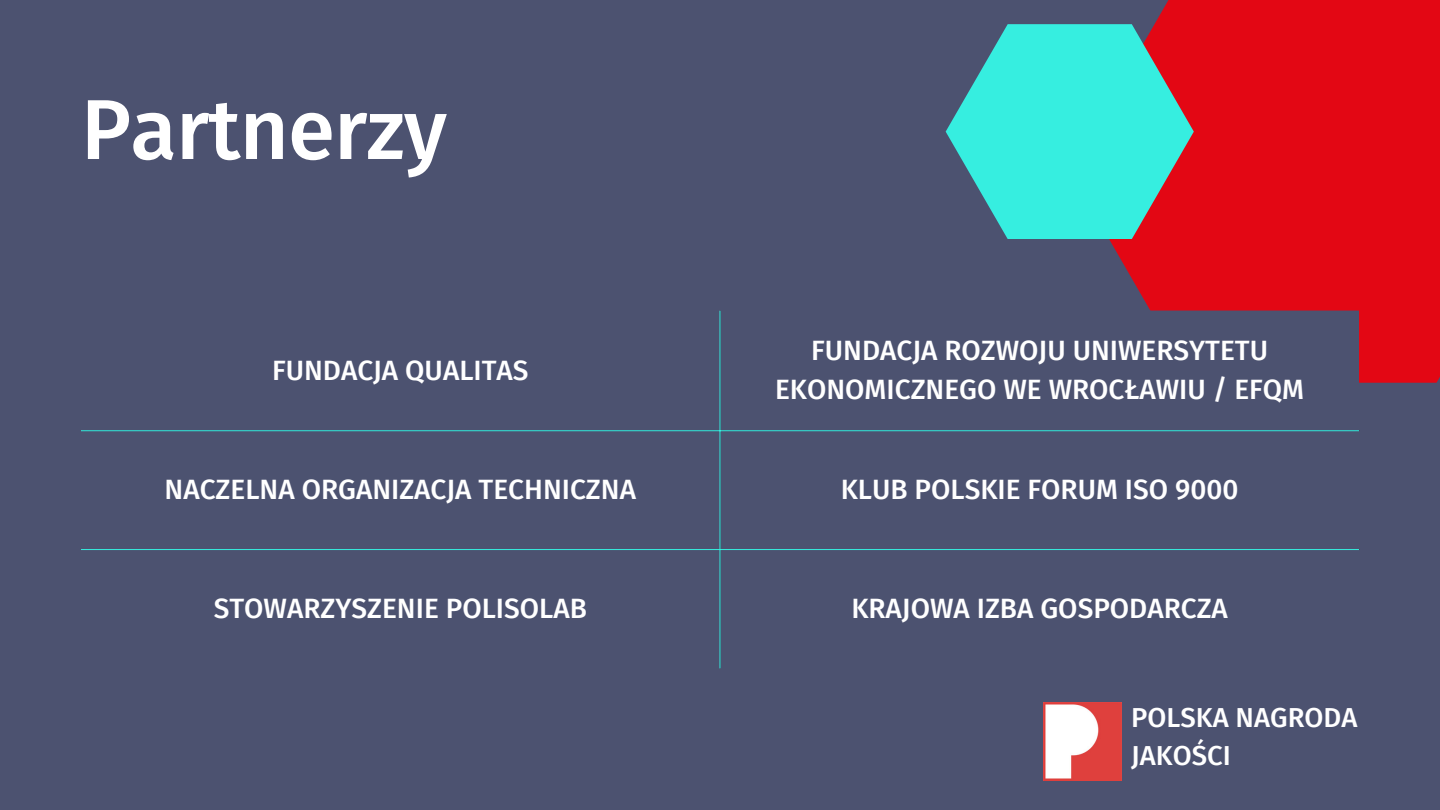
<style>
.page{position:relative;width:1440px;height:810px;background:#4c5270}
.page>*{position:absolute;margin:0;border:0;box-sizing:border-box;transform-origin:0 0}
.t1{font:500 85px "Fira Sans";letter-spacing:-.01em;color:#fff}
.t2{font:500 28px/39px "Fira Sans";color:#fff;text-align:center}
.t3{font:500 27.5px/37.8px "Fira Sans";color:#fff}
</style>
<div class="page">
<div style="left:1109px;top:0;width:331px;height:383px;background:#e30714"></div>
<svg style="left:946px;top:24px;width:248px;height:215px;background:#4dbdb8"></svg>
<svg style="left:81px;top:311px;width:1278px;height:357px"></svg>
<hr style="left:720px;top:311px;width:1px;height:357px;background:#36eee0">
<hr style="left:81px;top:430px;width:1278px;height:1px;background:#36eee0">
<hr style="left:81px;top:549px;width:1278px;height:1px;background:#36eee0">
<img style="left:1044px;top:702px;width:78px;height:78px">
<p class="t1" style="left:81px;top:80px;width:367px">Partnerzy</p>
<h1 class="t2" style="left:272px;top:351px;width:258px">FUNDACJA QUALITAS</h1>
<p class="t2" style="left:775px;top:331px;width:531px">FUNDACJA ROZWOJU UNIWERSYTETU<br>EKONOMICZNEGO WE WROCŁAWIU / EFQM</p>
<p class="t2" style="left:165px;top:470px;width:473px">NACZELNA ORGANIZACJA TECHNICZNA</p>
<p class="t2" style="left:841px;top:470px;width:399px">KLUB POLSKIE FORUM ISO 9000</p>
<p class="t2" style="left:214px;top:589px;width:375px">STOWARZYSZENIE POLISOLAB</p>
<p class="t2" style="left:851px;top:589px;width:378px">KRAJOWA IZBA GOSPODARCZA</p>
<p class="t3" style="left:1131px;top:699px;width:228px">POLSKA NAGRODA<br>JAKOŚCI</p>
</div>
